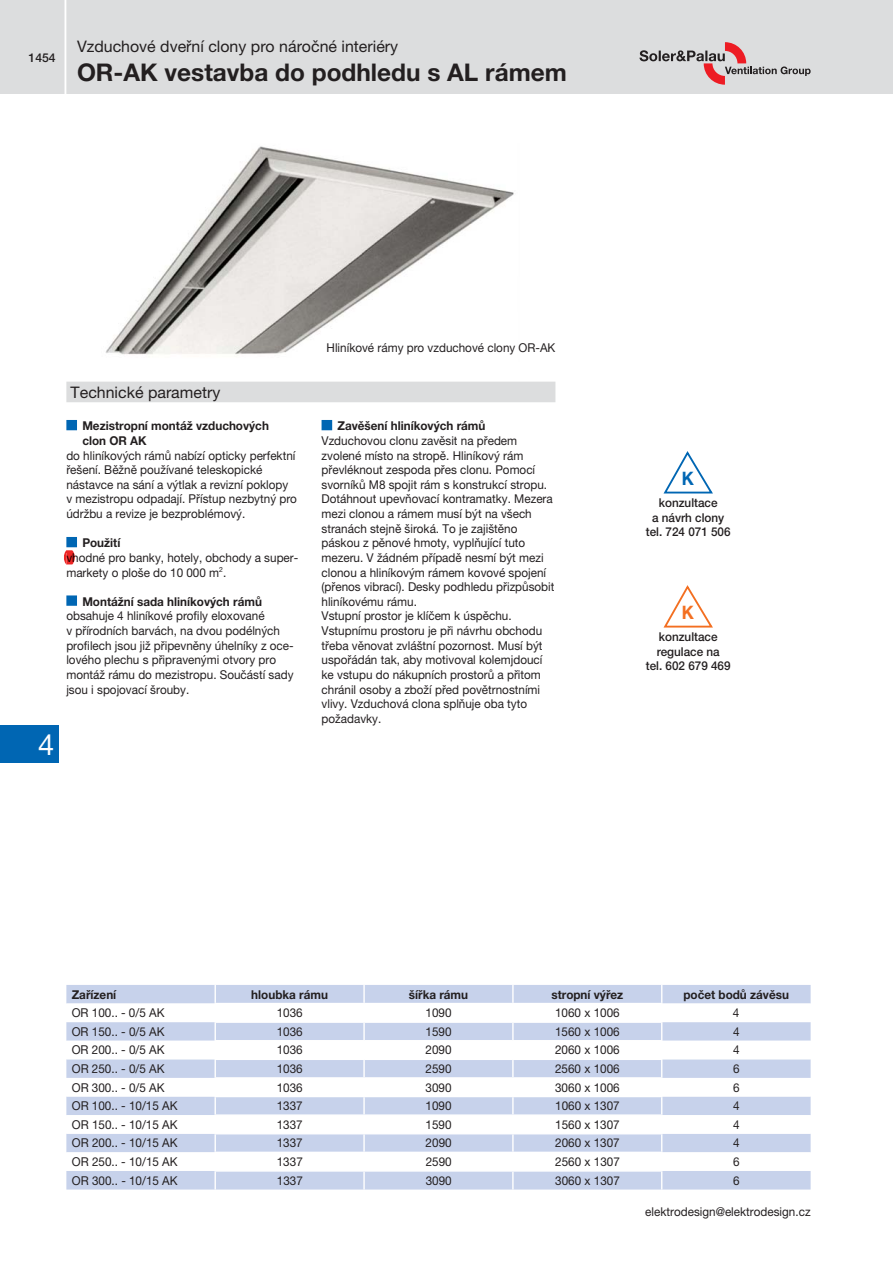
<style>
.page{position:relative;width:893px;height:1263px;background:#fff}
.page>*{position:absolute;margin:0;border:0;box-sizing:border-box;transform-origin:0 0}
.t1{font:29.1px "Helvetica Neue LT Pro";color:#fff}
.t2{font:700 24.3px "Helvetica Neue LT Pro";color:#231f20}
.t3{font:700 18.6px "Helvetica Neue LT Pro";color:#0066b3;scale:.9 1}
.t4{font:700 18.6px "Helvetica Neue LT Pro";color:#f36f21;scale:.9 1}
.t5{font:15.9px "Helvetica Neue LT Pro";color:#231f20}
.t6{font:12.15px/14.7px "Helvetica Neue LT Pro";color:#231f20;scale:.96 1}
.t7{font:700 12.15px/14.7px "Helvetica Neue LT Pro";color:#231f20;scale:.96 1}
.t8{font:500 12.15px/14.7px "Helvetica Neue LT Pro";color:#231f20;text-align:center;scale:.96 1}
.t9{font:500 12.15px "Helvetica Neue LT Pro";color:#231f20}
.s1{font-weight:700}
.s2{color:#170001}
</style>
<div class="page">
<div style="left:0;top:726px;width:58px;height:37px;background:#0066b3"></div>
<img style="left:105px;top:146px;width:409px;height:209px">
<div style="left:66px;top:382px;width:489px;height:20px;background:#dcddde"></div>
<div style="left:66px;top:420px;width:11px;height:10px;background:#0066b3"></div>
<div style="left:66px;top:537px;width:11px;height:10px;background:#0066b3"></div>
<div style="left:66px;top:595px;width:11px;height:11px;background:#0066b3"></div>
<div style="left:321px;top:420px;width:11px;height:10px;background:#0066b3"></div>
<div style="left:66px;top:985px;width:744px;height:205px;background:#c7d2eb"></div>
<svg style="left:66px;top:1004px;width:744px;height:167px"></svg>
<hr style="left:214px;top:1003px;width:150px;height:1px;background:#fff">
<hr style="left:364px;top:1003px;width:149px;height:1px;background:#fff">
<hr style="left:513px;top:1003px;width:149px;height:1px;background:#fff">
<hr style="left:214px;top:1021px;width:150px;height:2px;background:#fff">
<hr style="left:364px;top:1021px;width:149px;height:2px;background:#fff">
<hr style="left:513px;top:1021px;width:149px;height:2px;background:#fff">
<hr style="left:214px;top:1040px;width:150px;height:1px;background:#fff">
<hr style="left:364px;top:1040px;width:149px;height:1px;background:#fff">
<hr style="left:513px;top:1040px;width:149px;height:1px;background:#fff">
<hr style="left:214px;top:1059px;width:150px;height:1px;background:#fff">
<hr style="left:364px;top:1059px;width:149px;height:1px;background:#fff">
<hr style="left:513px;top:1059px;width:149px;height:1px;background:#fff">
<hr style="left:214px;top:1077px;width:150px;height:2px;background:#fff">
<hr style="left:364px;top:1077px;width:149px;height:2px;background:#fff">
<hr style="left:513px;top:1077px;width:149px;height:2px;background:#fff">
<hr style="left:214px;top:1096px;width:150px;height:1px;background:#fff">
<hr style="left:364px;top:1096px;width:149px;height:1px;background:#fff">
<hr style="left:513px;top:1096px;width:149px;height:1px;background:#fff">
<hr style="left:214px;top:1114px;width:150px;height:2px;background:#fff">
<hr style="left:364px;top:1114px;width:149px;height:2px;background:#fff">
<hr style="left:513px;top:1114px;width:149px;height:2px;background:#fff">
<hr style="left:214px;top:1133px;width:150px;height:1px;background:#fff">
<hr style="left:364px;top:1133px;width:149px;height:1px;background:#fff">
<hr style="left:513px;top:1133px;width:149px;height:1px;background:#fff">
<hr style="left:214px;top:1152px;width:150px;height:1px;background:#fff">
<hr style="left:364px;top:1152px;width:149px;height:1px;background:#fff">
<hr style="left:513px;top:1152px;width:149px;height:1px;background:#fff">
<hr style="left:214px;top:1170px;width:150px;height:2px;background:#fff">
<svg style="left:214px;top:985px;width:2px;height:205px"></svg>
<hr style="left:364px;top:1170px;width:149px;height:2px;background:#fff">
<svg style="left:363px;top:985px;width:2px;height:205px"></svg>
<hr style="left:513px;top:1170px;width:149px;height:2px;background:#fff">
<svg style="left:512px;top:985px;width:2px;height:205px"></svg>
<svg style="left:661px;top:985px;width:1px;height:205px"></svg>
<svg style="left:663px;top:451px;width:50px;height:43px"></svg>
<svg style="left:663px;top:585px;width:50px;height:43px"></svg>
<svg style="left:64px;top:550px;width:11px;height:15px"></svg>
<div style="left:0;top:0;width:893px;height:94px;background:#dcddde"></div>
<hr style="left:65px;top:0;width:1px;height:97px;background:#fff">
<svg style="left:639px;top:42px;width:171px;height:43px"></svg>
<p class="t9" style="left:29px;top:51px;width:29px">1454</p>
<h3 class="t5" style="left:77px;top:41px;width:323px">Vzduchové dveřní clony pro náročné interiéry</h3>
<h2 class="t2" style="left:77px;top:59px;width:491px">OR-AK vestavba do podhledu s AL rámem</h2>
<h3 class="t5" style="left:71px;top:386px;width:151px">Technické parametry</h3>
<p class="t7" style="left:82px;top:419px;width:196px">Mezistropní montáž vzduchových clon OR AK</p>
<p class="t6" style="left:66px;top:449px;width:242px">do hliníkových rámů nabízí opticky perfektní řešení. Běžně používané teleskopické nástavce na sání a výtlak a revizní poklopy v mezi stropu odpadají. Přístup nezbytný pro údržbu a revize je bezproblémový.</p>
<p class="t6" style="left:66px;top:537px;width:243px;text-indent:16px"><span class="s1">Použití<br></span><span class="s2">vh</span>odné pro banky, hotely, obchody a super&shy;markety o ploše do 10 000 m<sup>2</sup>.</p>
<p class="t7" style="left:82px;top:594px;width:189px">Montážní sada hliníkových rámů</p>
<p class="t6" style="left:66px;top:610px;width:238px">obsahuje 4 hliníkové profily eloxované<br>v přírodních barvách, na dvou podélných profilech jsou již připevněny úhelníky z oce&shy;lového plechu s připravenými otvory pro montáž rámu do mezistropu. Součástí sady jsou i spojovací šrouby.</p>
<h1 class="t1" style="left:38px;top:734px;width:18px">4</h1>
<p class="t6" style="left:327px;top:341px;width:240px">Hliníkové rámy pro vzduchové clony OR-AK</p>
<p class="t7" style="left:337px;top:419px;width:156px">Zavěšení hliníkových rámů</p>
<p class="t6" style="left:321px;top:434px;width:244px">Vzduchovou clonu zavěsit na předem zvolené místo na stropě. Hliníkový rám převléknout zespoda přes clonu. Pomocí svorníků M8 spojit rám s konstrukcí stropu.<br>Dotáhnout upevňovací kontramatky. Mezera mezi clonou a rámem musí být na všech stranách stejně široká. To je zajištěno páskou z pěnové hmoty, vyplňující tuto mezeru. V žádném případě nesmí být mezi clonou a hliníkovým rámem kovové spojení (přenos vibrací). Desky podhledu přizpůsobit hliníkovému rámu.<br>Vstupní prostor je klíčem k úspěchu.<br>Vstupnímu prostoru je při návrhu obchodu třeba věnovat zvláštní pozornost. Musí být uspořádán tak, aby motivoval kolemjdoucí ke vstupu do nákupních prostorů a přitom chránil osoby a zboží před povětrnostními vlivy. Vzduchová clona splňuje oba tyto požadavky.</p>
<h3 class="t3" style="left:682px;top:468px;width:15px">K</h3>
<p class="t8" style="left:646px;top:496px;width:90px">konzultace<br>a návrh clony tel. 724 071 506</p>
<h3 class="t4" style="left:682px;top:602px;width:15px">K</h3>
<p class="t8" style="left:646px;top:630px;width:90px">konzultace regulace na<br>tel. 602 679 469</p>
<p class="t7" style="left:72px;top:987px;width:48px">Zařízení</p>
<p class="t7" style="left:251px;top:987px;width:81px">hloubka rámu</p>
<p class="t7" style="left:409px;top:987px;width:63px">šířka rámu</p>
<p class="t7" style="left:551px;top:987px;width:76px">stropní výřez</p>
<p class="t7" style="left:683px;top:987px;width:111px">počet bodů závěsu</p>
<p class="t6" style="left:72px;top:1007px;width:98px">OR 100.. - 0/5 AK</p>
<p class="t6" style="left:277px;top:1007px;width:29px">1036</p>
<p class="t6" style="left:425px;top:1007px;width:29px">1090</p>
<p class="t6" style="left:555px;top:1007px;width:69px">1060 x 1006</p>
<p class="t6" style="left:733px;top:1007px;width:8px">4</p>
<p class="t6" style="left:72px;top:1025px;width:98px">OR 150.. - 0/5 AK</p>
<p class="t6" style="left:277px;top:1025px;width:29px">1036</p>
<p class="t6" style="left:425px;top:1025px;width:29px">1590</p>
<p class="t6" style="left:555px;top:1025px;width:69px">1560 x 1006</p>
<p class="t6" style="left:733px;top:1025px;width:8px">4</p>
<p class="t6" style="left:72px;top:1044px;width:98px">OR 200.. - 0/5 AK</p>
<p class="t6" style="left:277px;top:1044px;width:29px">1036</p>
<p class="t6" style="left:425px;top:1044px;width:29px">2090</p>
<p class="t6" style="left:555px;top:1044px;width:69px">2060 x 1006</p>
<p class="t6" style="left:733px;top:1044px;width:8px">4</p>
<p class="t6" style="left:72px;top:1062px;width:98px">OR 250.. - 0/5 AK</p>
<p class="t6" style="left:277px;top:1062px;width:29px">1036</p>
<p class="t6" style="left:425px;top:1062px;width:29px">2590</p>
<p class="t6" style="left:555px;top:1062px;width:69px">2560 x 1006</p>
<p class="t6" style="left:733px;top:1062px;width:8px">6</p>
<p class="t6" style="left:72px;top:1081px;width:98px">OR 300.. - 0/5 AK</p>
<p class="t6" style="left:277px;top:1081px;width:29px">1036</p>
<p class="t6" style="left:426px;top:1081px;width:29px">3090</p>
<p class="t6" style="left:555px;top:1081px;width:69px">3060 x 1006</p>
<p class="t6" style="left:733px;top:1081px;width:8px">6</p>
<p class="t6" style="left:72px;top:1099px;width:112px">OR 100.. - 10/15 AK</p>
<p class="t6" style="left:277px;top:1099px;width:29px">1337</p>
<p class="t6" style="left:426px;top:1099px;width:29px">1090</p>
<p class="t6" style="left:555px;top:1099px;width:69px">1060 x 1307</p>
<p class="t6" style="left:733px;top:1099px;width:8px">4</p>
<p class="t6" style="left:72px;top:1118px;width:112px">OR 150.. - 10/15 AK</p>
<p class="t6" style="left:277px;top:1118px;width:29px">1337</p>
<p class="t6" style="left:426px;top:1118px;width:29px">1590</p>
<p class="t6" style="left:555px;top:1118px;width:69px">1560 x 1307</p>
<p class="t6" style="left:733px;top:1118px;width:8px">4</p>
<p class="t6" style="left:72px;top:1137px;width:112px">OR 200.. - 10/15 AK</p>
<p class="t6" style="left:277px;top:1137px;width:29px">1337</p>
<p class="t6" style="left:426px;top:1137px;width:29px">2090</p>
<p class="t6" style="left:555px;top:1137px;width:69px">2060 x 1307</p>
<p class="t6" style="left:733px;top:1137px;width:8px">4</p>
<p class="t6" style="left:72px;top:1155px;width:112px">OR 250.. - 10/15 AK</p>
<p class="t6" style="left:277px;top:1155px;width:29px">1337</p>
<p class="t6" style="left:426px;top:1155px;width:29px">2590</p>
<p class="t6" style="left:555px;top:1155px;width:69px">2560 x 1307</p>
<p class="t6" style="left:733px;top:1155px;width:8px">6</p>
<p class="t6" style="left:72px;top:1174px;width:112px">OR 300.. - 10/15 AK</p>
<p class="t6" style="left:277px;top:1174px;width:29px">1337</p>
<p class="t6" style="left:426px;top:1174px;width:29px">3090</p>
<p class="t6" style="left:555px;top:1174px;width:69px">3060 x 1307</p>
<p class="t6" style="left:733px;top:1174px;width:8px">6</p>
<p class="t6" style="left:645px;top:1205px;width:174px">elektrodesign@elektrodesign.cz</p>
</div>
